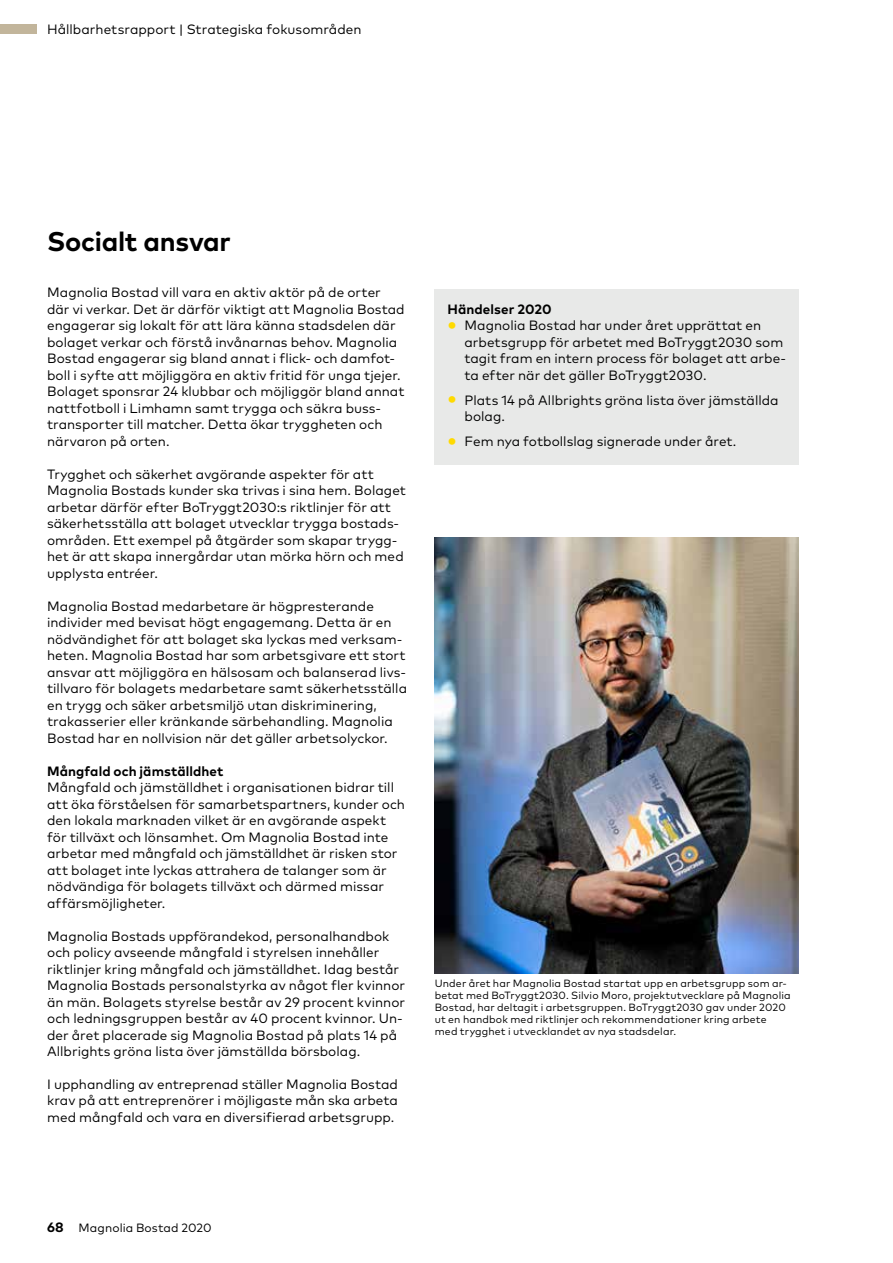
<style>
.page{position:relative;width:893px;height:1263px;background:#fff}
.page>*{position:absolute;margin:0;border:0;box-sizing:border-box;transform-origin:0 0}
.t1{font:700 27px "Mark Pro";letter-spacing:-.01em;color:#000}
.t2{font:13.5px/16.5px "Mark Pro";letter-spacing:.005em;color:#000}
.t3{font:700 13.5px "Mark Pro";letter-spacing:.005em;color:#000}
.t4{font:12px "Mark Pro";letter-spacing:.005em;color:#000}
.t5{font:10.5px/12px "Mark Pro";letter-spacing:.015em;color:#000}
.s1{font-weight:700;font-size:21px;color:#ffda00}
.s2{font-weight:700;font-size:13.5px}
</style>
<div class="page">
<div style="left:435px;top:290px;width:364px;height:175px;background:#e8e9e8"></div>
<img style="left:435px;top:537px;width:364px;height:437px">
<div style="left:0;top:24px;width:37px;height:10px;background:#c2b59b"></div>
<p class="t2" style="left:47px;top:20px;width:316px">Hållbarhetsrapport | Strategiska fokusområden</p>
<h1 class="t1" style="left:47px;top:221px;width:185px">Socialt ansvar</h1>
<p class="t2" style="left:47px;top:283px;width:359px">Magnolia Bostad vill vara en aktiv aktör på de orter där vi verkar. Det är därför viktigt att Magnolia Bostad engagerar sig lokalt för att lära känna stadsdelen där bolaget verkar och förstå invånarnas behov. Magnolia Bostad engagerar sig bland annat i flick- och damfot&shy;boll i syfte att möjliggöra en aktiv fritid för unga tjejer.<br>Bolaget sponsrar 24 klubbar och möjliggör bland annat nattfotboll i Limhamn samt trygga och säkra buss&shy;transporter till matcher. Detta ökar tryggheten och närvaron på orten.</p>
<p class="t2" style="left:47px;top:464px;width:360px">Trygghet och säkerhet avgörande aspekter för att Magnolia Bostads kunder ska trivas i sina hem. Bolaget arbetar därför efter BoTryggt2030:s riktlinjer för att säkerhetsställa att bolaget utvecklar trygga bostads&shy;områden. Ett exempel på åtgärder som skapar trygg&shy;het är att skapa innergårdar utan mörka hörn och med upplysta entréer.</p>
<p class="t2" style="left:47px;top:596px;width:361px">Magnolia Bostad medarbetare är högpresterande individer med bevisat högt engagemang. Detta är en nödvändighet för att bolaget ska lyckas med verksam&shy;heten. Magnolia Bostad har som arbetsgivare ett stort ansvar att möjliggöra en hälsosam och balanserad livs&shy;tillvaro för bolagets medarbetare samt säkerhetsställa en trygg och säker arbetsmiljö utan diskriminering, trakasserier eller kränkande särbehandling. Magnolia Bostad har en nollvision när det gäller arbetsolyckor.</p>
<p class="t3" style="left:47px;top:760px;width:178px">Mångfald och jämställdhet</p>
<p class="t2" style="left:47px;top:778px;width:359px">Mångfald och jämställdhet i organisationen bidrar till att öka förståelsen för samarbetspartners, kunder och den lokala marknaden vilket är en avgörande aspekt för tillväxt och lönsamhet. Om Magnolia Bostad inte arbetar med mångfald och jämställdhet är risken stor att bolaget inte lyckas attrahera de talanger som är nödvändiga för bolagets tillväxt och därmed missar affärsmöjligheter.</p>
<p class="t2" style="left:47px;top:926px;width:360px">Magnolia Bostads uppförandekod, personalhandbok och policy avseende mångfald i styrelsen innehåller riktlinjer kring mångfald och jämställdhet. Idag består Magnolia Bostads personalstyrka av något fler kvinnor än män. Bolagets styrelse består av 29 procent kvinnor och ledningsgruppen består av 40 procent kvinnor. Un&shy;der året placerade sig Magnolia Bostad på plats 14 på Allbrights gröna lista över jämställda börsbolag.</p>
<p class="t2" style="left:47px;top:1075px;width:352px;text-align:justify">I upphandling av entreprenad ställer Magnolia Bostad krav på att entreprenörer i möjligaste mån ska arbeta med mångfald och vara en diversifierad arbetsgrupp.</p>
<p class="t3" style="left:447px;top:298px;width:106px">Händelser 2020</p>
<p class="t2" style="left:464px;top:316px;width:323px;text-indent:-17px"><span class="s1">•</span> Magnolia Bostad har under året upprättat en arbetsgrupp för arbetet med BoTryggt2030 som tagit fram en intern process för bolaget att arbe&shy;ta efter när det gäller BoTryggt2030.</p>
<p class="t2" style="left:464px;top:390px;width:316px;text-indent:-17px"><span class="s1">•</span> Plats 14 på Allbrights gröna lista över jämställda bolag.</p>
<p class="t2" style="left:447px;top:432px;width:290px"><span class="s1">•</span> Fem nya fotbollslag signerade under året.</p>
<p class="t5" style="left:435px;top:976px;width:358px">Under året har Magnolia Bostad startat upp en arbetsgrupp som ar&shy;betat med BoTryggt2030. Silvio Moro, projektutvecklare på Magnolia Bostad, har deltagit i arbetsgruppen. BoTryggt2030 gav under 2020 ut en handbok med riktlinjer och rekommendationer kring arbete med trygghet i utvecklandet av nya stadsdelar.</p>
<p class="t4" style="left:47px;top:1218px;width:166px"><span class="s2">68</span> Magnolia Bostad 2020</p>
</div>
